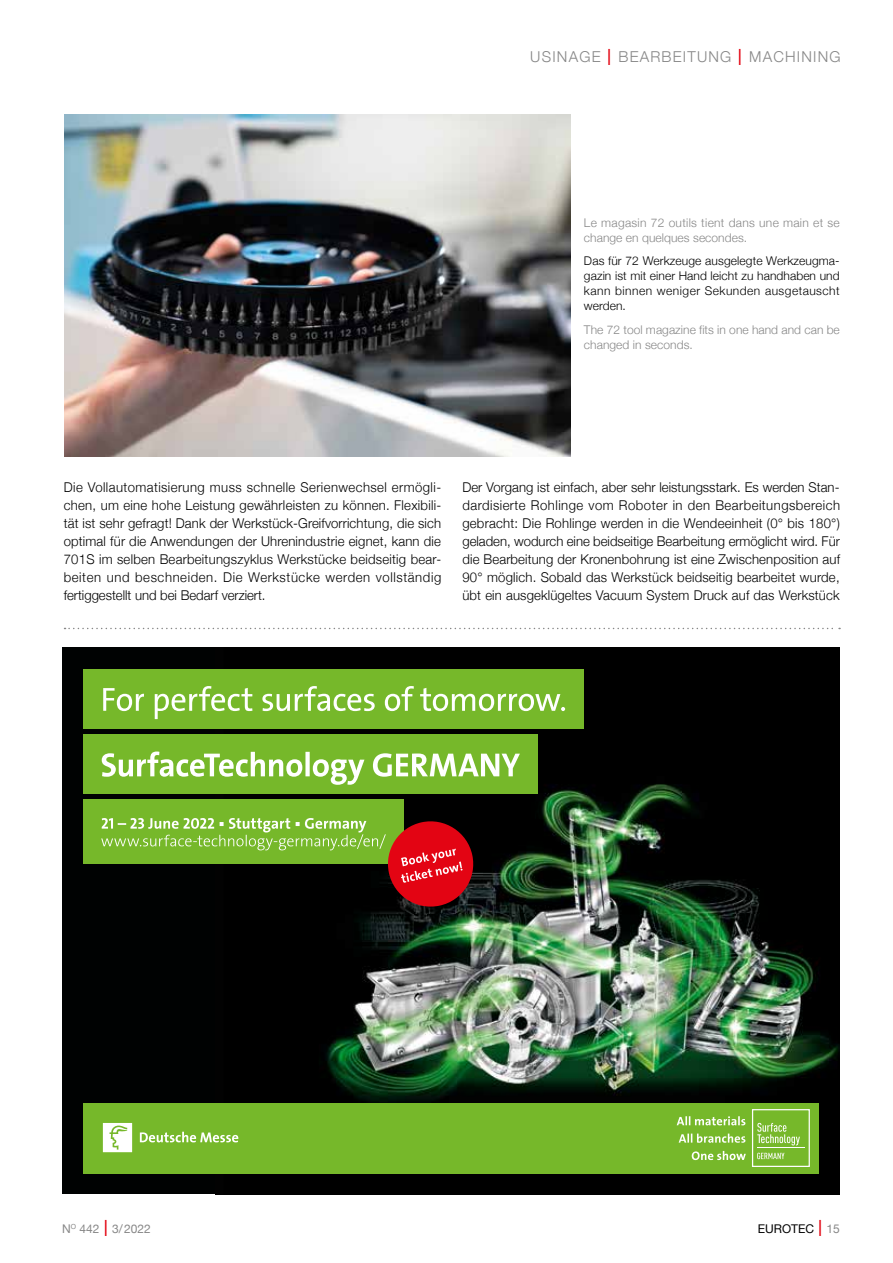
<style>
.page{position:relative;width:893px;height:1263px;background:#fff}
.page>*{position:absolute;margin:0;border:0;box-sizing:border-box;transform-origin:0 0}
.t1{font:300 15px "Helvetica Neue";letter-spacing:.08em;color:#878787}
.t2{font:300 13.5px/18px "Helvetica Neue";letter-spacing:.01em;color:#000;text-align:justify}
.t3{font:300 12px/15px "Helvetica Neue";letter-spacing:.04em;color:#000;text-align:justify}
.t4{font:300 12px/15px "Helvetica Neue";letter-spacing:.025em;color:#878787}
.t5{font:300 12px/15px "Helvetica Neue";letter-spacing:.005em;color:#878787}
.t6{font:12px "Helvetica Neue";color:#878787}
.t7{font:12px "Helvetica Neue";color:#000}
.s1{font-stretch:condensed;font-size:22.5px;color:#e30613}
.s2{font-weight:300;font-stretch:condensed;font-size:22.5px;color:#e30613}
.s3{color:#878787}
</style>
<div class="page">
<svg style="left:65px;top:628px;width:775px;height:1px"></svg>
<img style="left:64px;top:114px;width:507px;height:342px">
<div style="left:62px;top:648px;width:778px;height:546px;background:#000202"></div>
<img style="left:216px;top:728px;width:624px;height:446px">
<div style="left:83px;top:1103px;width:736px;height:70px;background:#76b82a"></div>
<div style="left:83px;top:669px;width:501px;height:59px;background:#76b82a"></div>
<div style="left:83px;top:734px;width:455px;height:60px;background:#76b82a"></div>
<div style="left:83px;top:800px;width:321px;height:64px;background:#76b82a"></div>
<svg style="left:677px;top:1109px;width:133px;height:58px"></svg>
<svg style="left:140px;top:1132px;width:98px;height:10px"></svg>
<svg style="left:103px;top:1123px;width:29px;height:29px"></svg>
<svg style="left:103px;top:686px;width:462px;height:33px"></svg>
<svg style="left:102px;top:751px;width:418px;height:34px"></svg>
<svg style="left:101px;top:817px;width:376px;height:93px"></svg>
<p class="t1" style="left:530px;top:44px;width:312px">USINAGE <span class="s1">I</span> BEARBEITUNG <span class="s1">I</span> MACHINING</p>
<p class="t4" style="left:584px;top:214px;width:257px">Le magasin 72 outils tient dans une main et se change en quelques secondes.</p>
<p class="t3" style="left:584px;top:252px;width:257px">Das für 72 Werkzeuge ausgelegte Werkzeugma&shy;gazin ist mit einer Hand leicht zu handhaben und kann binnen weniger Sekunden ausgetauscht werden.</p>
<p class="t5" style="left:584px;top:321px;width:257px">The 72 tool magazine fits in one hand and can be changed in seconds.</p>
<p class="t2" style="left:64px;top:477px;width:379px">Die Vollautomatisierung muss schnelle Serienwechsel ermögli&shy;chen, um eine hohe Leistung gewährleisten zu können. Flexibili&shy;tät ist sehr gefragt! Dank der Werkstück-Greifvorrichtung, die sich optimal für die Anwendungen der Uhrenindustrie eignet, kann die 701S im selben Bearbeitungszyklus Werkstücke beidseitig bear&shy;beiten und beschneiden. Die Werkstücke werden vollständig fertiggestellt und bei Bedarf verziert.</p>
<p class="t2" style="left:462px;top:477px;width:379px">Der Vorgang ist einfach, aber sehr leistungsstark. Es werden Stan&shy;dardisierte Rohlinge vom Roboter in den Bearbeitungsbereich gebracht: Die Rohlinge werden in die Wendeeinheit (0° bis 180°) geladen, wodurch eine beidseitige Bearbeitung ermöglicht wird. Für die Bearbeitung der Kronenbohrung ist eine Zwischenposition auf 90° möglich. Sobald das Werkstück beidseitig bearbeitet wurde, übt ein ausgeklügeltes Vacuum System Druck auf das Werkstück</p>
<p class="t6" style="left:62px;top:1220px;width:90px">N<sup>O</sup> 442 <span class="s2">I</span> 3/2022</p>
<p class="t7" style="left:758px;top:1220px;width:84px">EUROTEC <span class="s2">I</span> <span class="s3">15</span></p>
</div>
